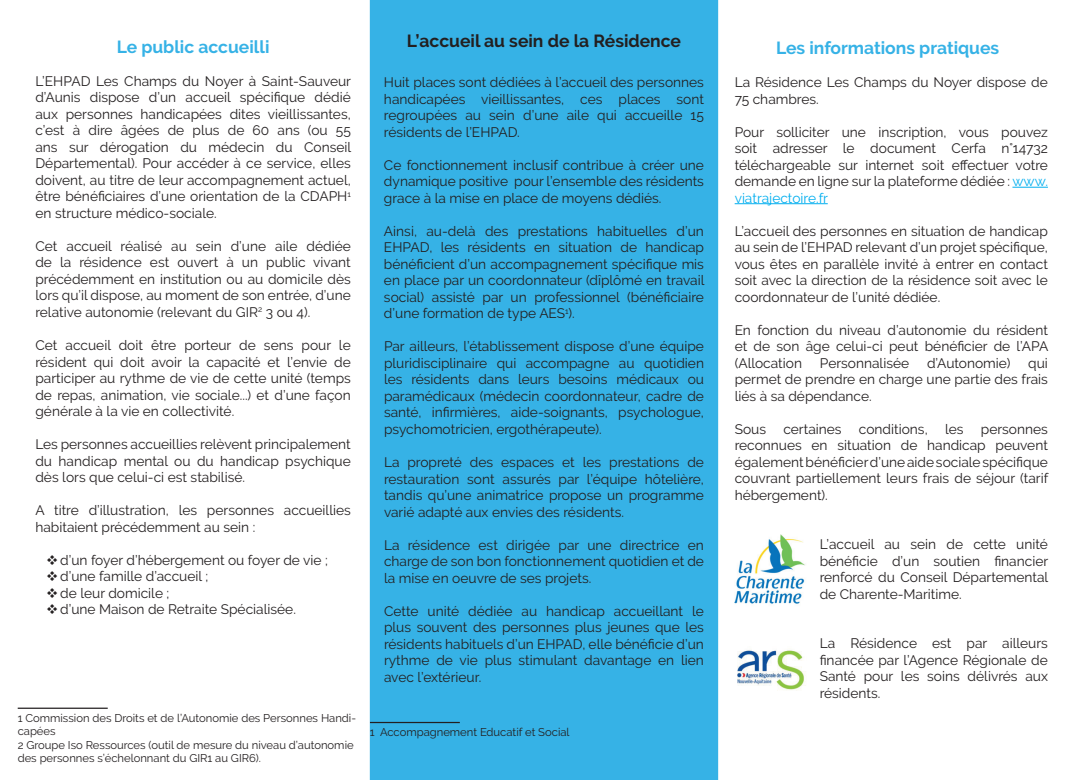
<style>
.page{position:relative;width:1088px;height:780px;background:#fff}
.page>*{position:absolute;margin:0;border:0;box-sizing:border-box;transform-origin:0 0}
.t1{font:700 17.5px "Raleway";color:#36b2e6}
.t2{font:700 17.5px "Raleway";color:#231f20}
.t3{font:13.75px/16.5px "Raleway";color:#231f20;text-align:justify}
.t4{font:11.25px/13.5px "Raleway";color:#231f20}
.s1{color:#00aeef}
</style>
<div class="page">
<div style="left:369px;top:0;width:350px;height:780px;background:#36b2e6"></div>
<hr style="left:18px;top:707px;width:90px;height:1px;background:#231f20">
<hr style="left:1012px;top:187px;width:36px;height:1px;background:#00aeef">
<hr style="left:735px;top:203px;width:93px;height:1px;background:#00aeef">
<img style="left:737px;top:650px;width:69px;height:41px">
<img style="left:735px;top:535px;width:70px;height:69px">
<p class="t1" style="left:117px;top:37px;width:154px">Le public accueilli</p>
<p class="t3" style="left:35px;top:73px;width:317px">L’EHPAD Les Champs du Noyer à Saint-Sauveur d’Aunis dispose d’un accueil spécifique dédié aux personnes handicapées dites vieillissantes, c’est à dire âgées de plus de 60 ans (ou 55 ans sur dérogation du médecin du Conseil Départemental). Pour accéder à ce service, elles doivent, au titre de leur accompagnement actuel, être bénéficiaires d’une orientation de la CDAPH<sup>1 </sup>en structure médico-sociale.</p>
<p class="t3" style="left:35px;top:238px;width:317px">Cet accueil réalisé au sein d’une aile dédiée de la résidence est ouvert à un public vivant précédemment en institution ou au domicile dès lors qu’il dispose, au moment de son entrée, d’une relative autonomie (relevant du GIR<sup>2</sup> 3 ou 4).</p>
<p class="t3" style="left:35px;top:337px;width:317px">Cet accueil doit être porteur de sens pour le résident qui doit avoir la capacité et l’envie de participer au rythme de vie de cette unité (temps de repas, animation, vie sociale...) et d’une façon générale à la vie en collectivité.</p>
<p class="t3" style="left:35px;top:436px;width:317px">Les personnes accueillies relèvent principalement du handicap mental ou du handicap psychique dès lors que celui-ci est stabilisé.</p>
<p class="t3" style="left:35px;top:502px;width:317px">A titre d’illustration, les personnes accueillies habitaient précédemment au sein :</p>
<p class="t3" style="left:60px;top:551px;width:269px;text-align:left">d’un foyer d’hébergement ou foyer de vie ; d’une famille d’accueil ;<br>de leur domicile ;<br>d’une Maison de Retraite Spécialisée.</p>
<p class="t4" style="left:18px;top:711px;width:340px">1 Commission des Droits et de l’Autonomie des Personnes Handi&shy;capées<br>2 Groupe Iso Ressources (outil de mesure du niveau d’autonomie des personnes s’échelonnant du GIR1 au GIR6).</p>
<p class="t2" style="left:407px;top:31px;width:276px">L’accueil au sein de la Résidence</p>
<p class="t3" style="left:384px;top:74px;width:321px">Huit places sont dédiées à l’accueil des personnes handicapées vieillissantes, ces places sont regroupées au sein d’une aile qui accueille 15 résidents de l’EHPAD.</p>
<p class="t3" style="left:384px;top:157px;width:321px">Ce fonctionnement inclusif contribue à créer une dynamique positive pour l’ensemble des résidents grace à la mise en place de moyens dédiés.</p>
<p class="t3" style="left:384px;top:223px;width:322px">Ainsi, au-delà des prestations habituelles d’un EHPAD, les résidents en situation de handicap bénéficient d’un accompagnement spécifique mis en place par un coordonnateur (dîplômé en travail social) assisté par un professionnel (bénéficiaire d’une formation de type AES<sup>1</sup>).</p>
<p class="t3" style="left:384px;top:338px;width:321px">Par ailleurs, l’établissement dispose d’une équipe pluridisciplinaire qui accompagne au quotidien les résidents dans leurs besoins médicaux ou paramédicaux (médecin coordonnateur, cadre de santé, infirmières, aide-soignants, psychologue, psychomotricien, ergothérapeute).</p>
<p class="t3" style="left:384px;top:454px;width:321px">La propreté des espaces et les prestations de restauration sont assurés par l’équipe hôtelière, tandis qu’une animatrice propose un programme varié adapté aux envies des résidents.</p>
<p class="t3" style="left:384px;top:536px;width:321px">La résidence est dirigée par une directrice en charge de son bon fonctionnement quotidien et de la mise en oeuvre de ses projets.</p>
<p class="t3" style="left:384px;top:602px;width:321px">Cette unité dédiée au handicap accueillant le plus souvent des personnes plus jeunes que les résidents habituels d’un EHPAD, elle bénéficie d’un rythme de vie plus stimulant davantage en lien avec l’extérieur.</p>
<p class="t4" style="left:370px;top:725px;width:201px">1 Accompagnement Educatif et Social</p>
<p class="t1" style="left:776px;top:38px;width:225px">Les informations pratiques</p>
<p class="t3" style="left:735px;top:74px;width:315px">La Résidence Les Champs du Noyer dispose de<br>75 chambres.</p>
<p class="t3" style="left:735px;top:123px;width:315px">Pour solliciter une inscription, vous pouvez soit adresser le document Cerfa n°14732 téléchargeable sur internet soit effectuer votre demande en ligne sur la plateforme dédiée : <span class="s1">www. viatrajectoire.fr</span></p>
<p class="t3" style="left:735px;top:222px;width:315px">L’accueil des personnes en situation de handicap au sein de l’EHPAD relevant d’un projet spécifique, vous êtes en parallèle invité à entrer en contact soit avec la direction de la résidence soit avec le coordonnateur de l’unité dédiée.</p>
<p class="t3" style="left:735px;top:321px;width:315px">En fonction du niveau d’autonomie du résident et de son âge celui-ci peut bénéficier de l’APA (Allocation</p>
<p class="t3" style="left:820px;top:354px;width:91px">Personnalisée</p>
<p class="t3" style="left:927px;top:354px;width:85px">d’Autonomie)</p>
<p class="t3" style="left:735px;top:354px;width:315px;text-indent:294px">qui permet de prendre en charge une partie des frais liés à sa dépendance.</p>
<p class="t3" style="left:735px;top:420px;width:33px">Sous</p>
<p class="t3" style="left:783px;top:420px;width:60px">certaines</p>
<p class="t3" style="left:859px;top:420px;width:70px">conditions,</p>
<p class="t3" style="left:945px;top:420px;width:20px">les</p>
<p class="t3" style="left:735px;top:420px;width:315px;text-indent:246px">personnes reconnues en situation de handicap peuvent également bénéficier d’une aide sociale spécifique couvrant partiellement leurs frais de séjour (tarif hébergement).</p>
<p class="t3" style="left:820px;top:536px;width:230px">L’accueil au sein de cette unité bénéficie d’un soutien financier renforcé du Conseil Départemental de Charente-Maritime.</p>
<p class="t3" style="left:820px;top:635px;width:230px">La Résidence est par ailleurs financée par l’Agence Régionale de Santé pour les soins délivrés aux résidents.</p>
</div>
